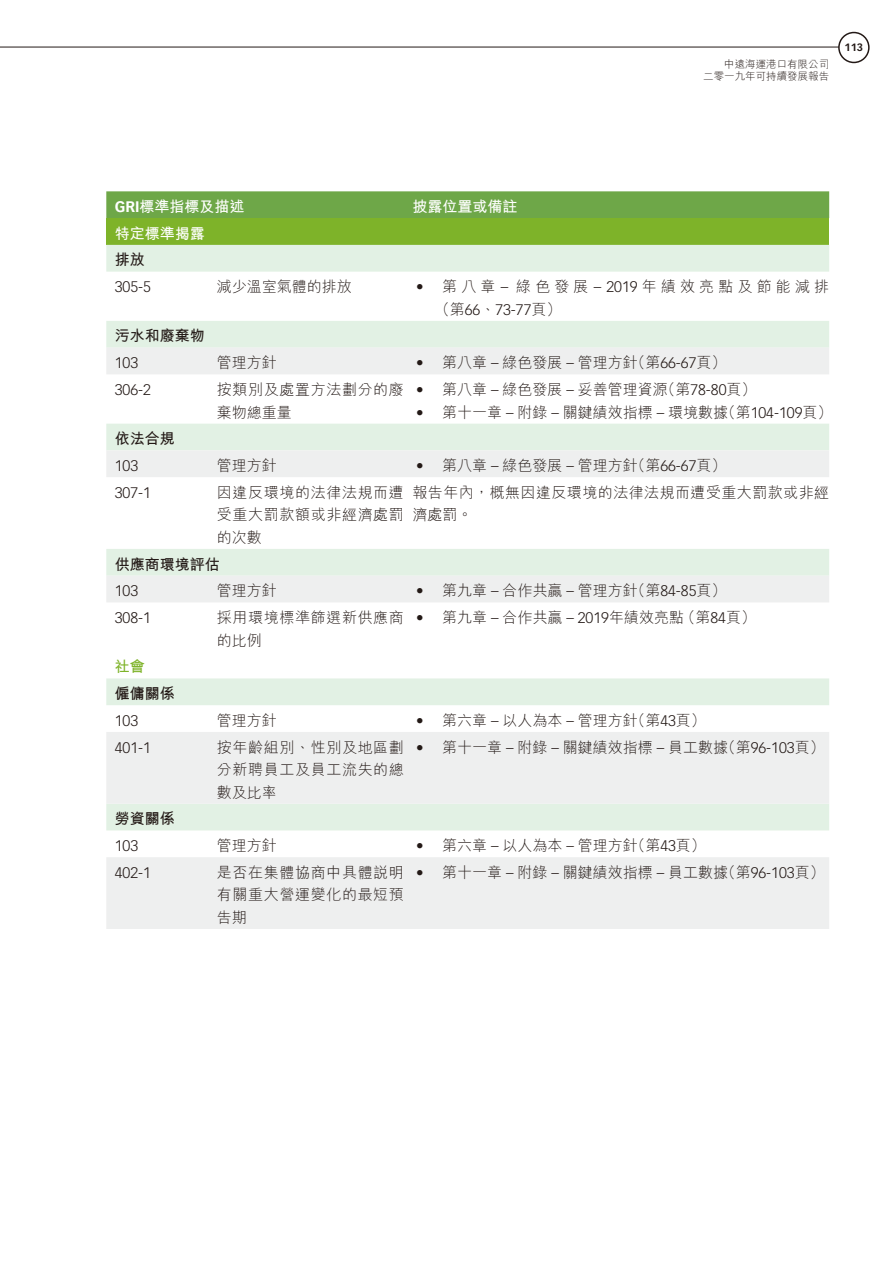
<style>
.page{position:relative;width:893px;height:1263px;background:#fff}
.page>*{position:absolute;margin:0;border:0;box-sizing:border-box;transform-origin:0 0}
.t1{font:15px/22.5px "M Hei HK Light E Ten B5 H";color:#231916;text-align:justify}
.t2{font:300 15px "Vectora LT Std";color:#231916}
.t3{font:15px/22.5px "M Hei HK Light E Ten B5 H";letter-spacing:.045em;color:#231916}
.t4{font:15px/22.5px "M Hei HK Light E Ten B5 H";letter-spacing:.03em;color:#231916}
.t5{font:15px "M Hei HK Bold E Ten B5 H";color:#231916}
.t6{font:15px "M Hei HK Light E Ten B5 H";letter-spacing:.275em;color:#231916}
.t7{font:15px "M Hei HK Bold E Ten B5 H";color:#fff}
.t8{font:15px "M Hei HK Bold E Ten B5 H";color:#7eb329}
.t9{font:10.5px/12px "M Hei HK Light E Ten B5 H";color:#231916;text-align:right}
.t10{font:700 10.5px "Vectora LT Std";color:#231916}
.s1{font-family:"Vectora LT Std";font-weight:700}
.s2{font-family:"Vectora LT Std";font-weight:300}
.s3{font-family:"M Hei HK Light E Ten B5 H";font-weight:400}
</style>
<div class="page">
<div style="left:838px;top:32px;width:32px;height:31px;border:2px solid #231916;border-radius:50%"></div>
<hr style="left:0;top:47px;width:839px;height:1px;background:#231916">
<div style="left:106px;top:191px;width:723px;height:27px;background:#6ea748"></div>
<div style="left:106px;top:218px;width:723px;height:27px;background:#7eb329"></div>
<svg style="left:106px;top:245px;width:723px;height:103px;fill:#e2f1e4"></svg>
<svg style="left:106px;top:348px;width:723px;height:581px"></svg>
<p class="t9" style="left:703px;top:59px;width:127px">中遠海運港口有限公司<br>二零一九年可持續發展報告</p>
<p class="t10" style="left:844px;top:42px;width:20px">113</p>
<p class="t7" style="left:115px;top:201px;width:131px"><span class="s1">GRI</span>標準指標及描述</p>
<p class="t7" style="left:412px;top:201px;width:106px">披露位置或備註</p>
<p class="t7" style="left:115px;top:227px;width:91px">特定標準揭露</p>
<p class="t5" style="left:115px;top:254px;width:31px">排放</p>
<p class="t2" style="left:115px;top:280px;width:38px">305-5</p>
<p class="t1" style="left:217px;top:277px;width:136px">減少溫室氣體的排放</p>
<p class="t6" style="left:416px;top:281px;width:414px"><span class="s2">•</span> 第八章 <span class="s2">–</span> 綠色發展 <span class="s2">– 2019</span>年績效亮點及節能減排</p>
<p class="t2" style="left:435px;top:302px;width:128px"><span class="s3">（第</span>66<span class="s3">、</span>73-77<span class="s3">頁）</span></p>
<p class="t5" style="left:115px;top:330px;width:91px">污水和廢棄物</p>
<p class="t2" style="left:115px;top:356px;width:25px">103</p>
<p class="t1" style="left:217px;top:353px;width:61px">管理方針</p>
<p class="t1" style="left:416px;top:353px;width:312px"><span class="s2">•</span> 第八章 <span class="s2">–</span> 綠色發展 <span class="s2">–</span> 管理方針（第<span class="s2">66-67</span>頁）</p>
<p class="t2" style="left:115px;top:382px;width:38px">306-2</p>
<p class="t3" style="left:217px;top:380px;width:189px">按類別及處置方法劃分的廢棄物總重量</p>
<p class="t1" style="left:416px;top:380px;width:342px"><span class="s2">•</span> 第八章 <span class="s2">–</span> 綠色發展 <span class="s2">–</span> 妥善管理資源（第<span class="s2">78-80</span>頁）</p>
<p class="t1" style="left:416px;top:403px;width:418px"><span class="s2">•</span> 第十一章 <span class="s2">–</span> 附錄 <span class="s2">–</span> 關鍵績效指標 <span class="s2">–</span> 環境數據（第<span class="s2">104-109</span>頁）</p>
<p class="t5" style="left:115px;top:433px;width:61px">依法合規</p>
<p class="t2" style="left:115px;top:458px;width:25px">103</p>
<p class="t1" style="left:217px;top:456px;width:61px">管理方針</p>
<p class="t1" style="left:416px;top:456px;width:312px"><span class="s2">•</span> 第八章 <span class="s2">–</span> 綠色發展 <span class="s2">–</span> 管理方針（第<span class="s2">66-67</span>頁）</p>
<p class="t2" style="left:115px;top:485px;width:38px">307-1</p>
<p class="t1" style="left:217px;top:483px;width:189px">因違反環境的法律法規而遭受重大罰款額或非經濟處罰的次數</p>
<p class="t4" style="left:412px;top:483px;width:418px">報告年內，概無因違反環境的法律法規而遭受重大罰款或非經濟處罰。</p>
<p class="t5" style="left:115px;top:558px;width:106px">供應商環境評估</p>
<p class="t2" style="left:115px;top:584px;width:25px">103</p>
<p class="t1" style="left:217px;top:581px;width:61px">管理方針</p>
<p class="t1" style="left:416px;top:581px;width:312px"><span class="s2">•</span> 第九章 <span class="s2">–</span> 合作共贏 <span class="s2">–</span> 管理方針（第<span class="s2">84-85</span>頁）</p>
<p class="t2" style="left:115px;top:610px;width:38px">308-1</p>
<p class="t3" style="left:217px;top:608px;width:189px">採用環境標準篩選新供應商的比例</p>
<p class="t1" style="left:416px;top:608px;width:341px"><span class="s2">•</span> 第九章 <span class="s2">–</span> 合作共贏 <span class="s2">– 2019</span>年績效亮點（第<span class="s2">84</span>頁）</p>
<p class="t8" style="left:115px;top:661px;width:31px">社會</p>
<p class="t5" style="left:115px;top:688px;width:61px">僱傭關係</p>
<p class="t2" style="left:115px;top:713px;width:25px">103</p>
<p class="t1" style="left:217px;top:711px;width:61px">管理方針</p>
<p class="t1" style="left:416px;top:711px;width:291px"><span class="s2">•</span> 第六章 <span class="s2">–</span> 以人為本 <span class="s2">–</span> 管理方針（第<span class="s2">43</span>頁）</p>
<p class="t2" style="left:115px;top:740px;width:38px">401-1</p>
<p class="t1" style="left:217px;top:738px;width:189px">按年齡組別、性別及地區劃分新聘員工及員工流失的總數及比率</p>
<p class="t1" style="left:416px;top:738px;width:410px"><span class="s2">•</span> 第十一章 <span class="s2">–</span> 附錄 <span class="s2">–</span> 關鍵績效指標 <span class="s2">–</span> 員工數據（第<span class="s2">96-103</span>頁）</p>
<p class="t5" style="left:115px;top:813px;width:61px">勞資關係</p>
<p class="t2" style="left:115px;top:838px;width:25px">103</p>
<p class="t1" style="left:217px;top:836px;width:61px">管理方針</p>
<p class="t1" style="left:416px;top:836px;width:291px"><span class="s2">•</span> 第六章 <span class="s2">–</span> 以人為本 <span class="s2">–</span> 管理方針（第<span class="s2">43</span>頁）</p>
<p class="t2" style="left:115px;top:865px;width:38px">402-1</p>
<p class="t1" style="left:217px;top:863px;width:189px">是否在集體協商中具體說明有關重大營運變化的最短預告期</p>
<p class="t1" style="left:416px;top:863px;width:410px"><span class="s2">•</span> 第十一章 <span class="s2">–</span> 附錄 <span class="s2">–</span> 關鍵績效指標 <span class="s2">–</span> 員工數據（第<span class="s2">96-103</span>頁）</p>
</div>
